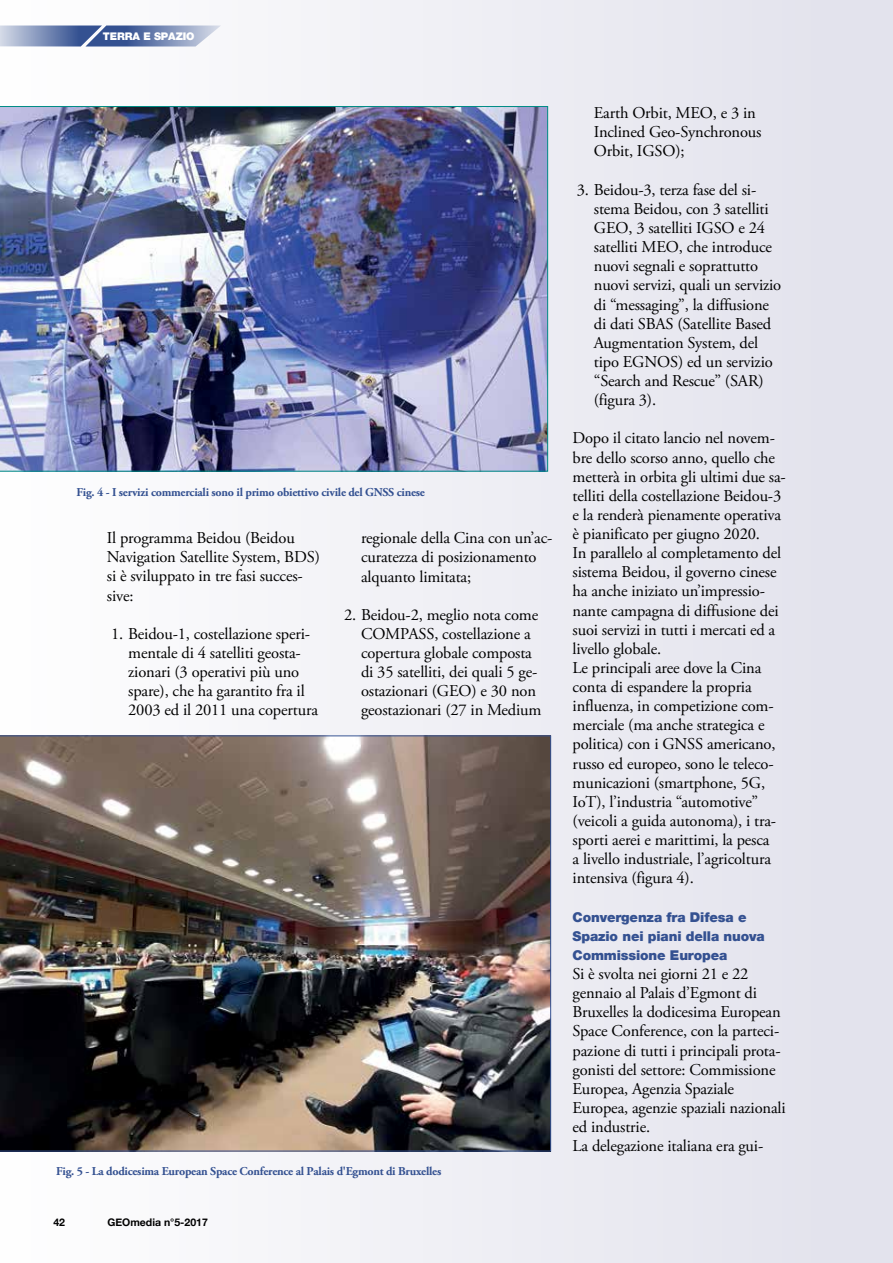
<style>
.page{position:relative;width:893px;height:1263px;background:#fff}
.page>*{position:absolute;margin:0;border:0;box-sizing:border-box;transform-origin:0 0}
.t1{font:16.5px/19px "Adobe Garamond Pro";letter-spacing:-.01em;color:#000}
.t2{font:900 13.5px/19.2px "Helvetica Neue";letter-spacing:-.01em;color:#345191}
.t3{font:700 12px "Adobe Garamond Pro";letter-spacing:-.02em;color:#345191}
.t4{font:700 10.5px "Helvetica Neue";color:#000}
.t5{font:900 10.5px "Helvetica Neue";letter-spacing:-.01em;color:#fff}
</style>
<div class="page">
<div style="left:0;top:0;width:893px;height:1263px;background:linear-gradient(to right,#fefefe,#e1e1ec)"></div>
<hr style="left:891px;top:0;width:2px;height:1263px;background:#e3e3ed">
<svg style="left:0;top:26px;width:221px;height:21px;background:#7e90b9"></svg>
<img style="left:0;top:106px;width:548px;height:365px">
<img style="left:0;top:736px;width:551px;height:415px">
<p class="t5" style="left:103px;top:30px;width:93px">TERRA E SPAZIO</p>
<p class="t3" style="left:77px;top:485px;width:350px">Fig. 4 - I servizi commerciali sono il primo obiettivo civile del GNSS cinese</p>
<p class="t1" style="left:107px;top:529px;width:215px">Il programma Beidou (Beidou<br>Navigation Satellite System, BDS) si è sviluppato in tre fasi succes&shy;sive:</p>
<p class="t1" style="left:128px;top:625px;width:191px;text-indent:-17px">1. Beidou-1, costellazione speri&shy;mentale di 4 satelliti geosta&shy;zionari (3 operativi più uno spare), che ha garantito fra il<br>2003 ed il 2011 una copertura</p>
<p class="t1" style="left:361px;top:529px;width:193px">regionale della Cina con un’ac&shy;curatezza di posizionamento alquanto limitata;</p>
<p class="t1" style="left:361px;top:606px;width:182px;text-indent:-17px">2. Beidou-2, meglio nota come<br>COMPASS, costellazione a copertura globale composta di 35 satelliti, dei quali 5 ge&shy;ostazionari (GEO) e 30 non geostazionari (27 in Medium</p>
<p class="t3" style="left:56px;top:1165px;width:387px">Fig. 5 - La dodicesima European Space Conference al Palais d'Egmont di Bruxelles</p>
<p class="t4" style="left:53px;top:1215px;width:13px">42</p>
<p class="t4" style="left:107px;top:1215px;width:102px">GEOmedia n°5-2017</p>
<p class="t1" style="left:594px;top:104px;width:169px">Earth Orbit, MEO, e 3 in<br>Inclined Geo-Synchronous<br>Orbit, IGSO);</p>
<p class="t1" style="left:594px;top:181px;width:189px;text-indent:-17px">3. Beidou-3, terza fase del si&shy;stema Beidou, con 3 satelliti<br>GEO, 3 satelliti IGSO e 24 satelliti MEO, che introduce nuovi segnali e soprattutto nuovi servizi, quali un servizio di “messaging”, la diffusione di dati SBAS (Satellite Based<br>Augmentation System, del tipo EGNOS) ed un servizio “Search and Rescue” (SAR) (figura 3).</p>
<p class="t1" style="left:573px;top:429px;width:215px">Dopo il citato lancio nel novem&shy;bre dello scorso anno, quello che metterà in orbita gli ultimi due sa&shy;telliti della costellazione Beidou-3 e la renderà pienamente operativa è pianificato per giugno 2020.<br>In parallelo al completamento del sistema Beidou, il governo cinese ha anche iniziato un’impressio&shy;nante campagna di diffusione dei suoi servizi in tutti i mercati ed a livello globale.<br>Le principali aree dove la Cina conta di espandere la propria influenza, in competizione com&shy;merciale (ma anche strategica e politica) con i GNSS americano, russo ed europeo, sono le teleco&shy;municazioni (smartphone, 5G,<br>IoT), l’industria “automotive” (veicoli a guida autonoma), i tra&shy;sporti aerei e marittimi, la pesca<br>a livello industriale, l’agricoltura intensiva (figura 4).</p>
<p class="t2" style="left:573px;top:907px;width:194px">Convergenza fra Difesa e<br>Spazio nei piani della nuova<br>Commissione Europea</p>
<p class="t1" style="left:573px;top:965px;width:215px">Si è svolta nei giorni 21 e 22 gennaio al Palais d’Egmont di<br>Bruxelles la dodicesima European<br>Space Conference, con la parteci&shy;pazione di tutti i principali prota&shy;gonisti del settore: Commissione<br>Europea, Agenzia Spaziale<br>Europea, agenzie spaziali nazionali ed industrie.<br>La delegazione italiana era gui-</p>
</div>
